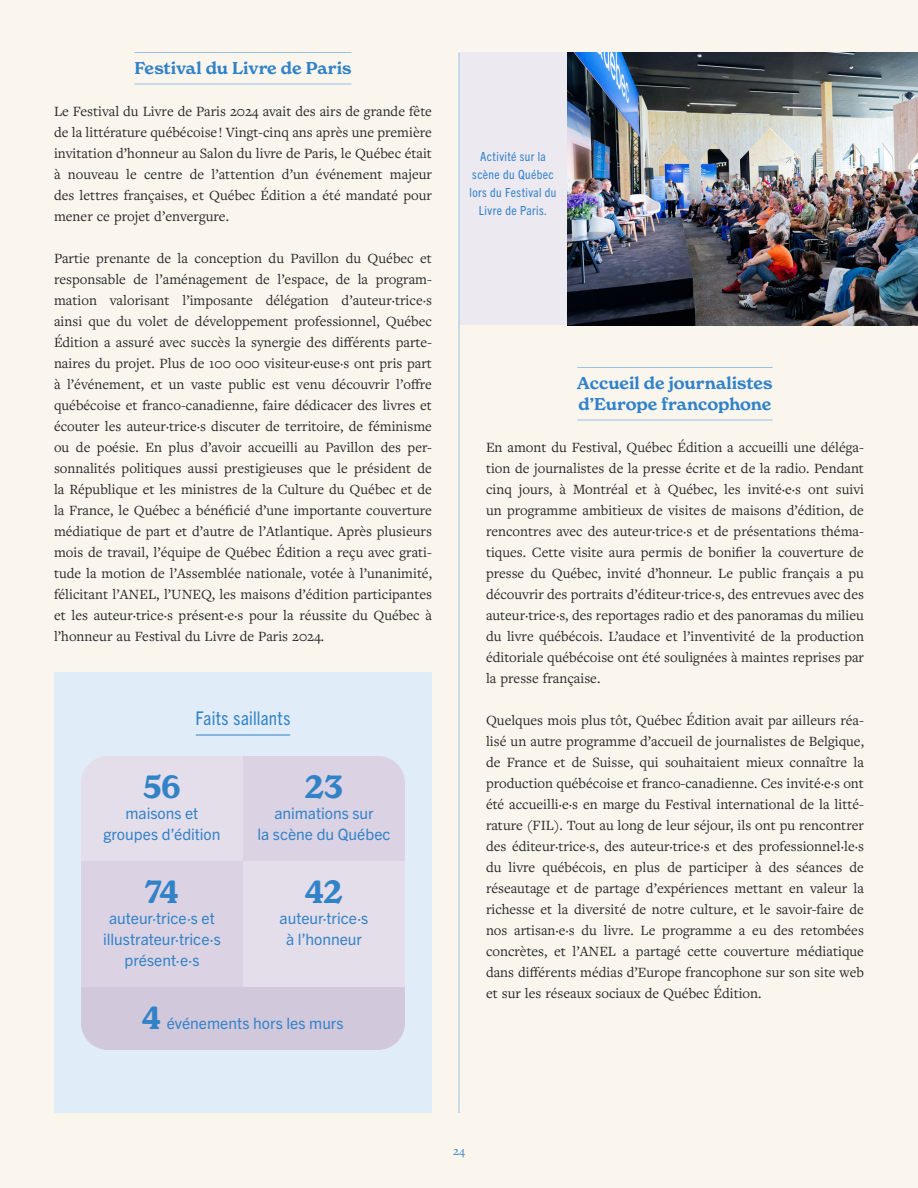
<style>
.page{position:relative;width:918px;height:1188px;background:#faf6ee}
.page>*{position:absolute;margin:0;border:0;box-sizing:border-box;transform-origin:0 0}
.t1{font:600 31.5px "New Spirit";letter-spacing:-.02em;color:#3282c8}
.t2{font:condensed 18.9px "Trade Gothic Next LT Pro";letter-spacing:.01em;color:#3282c8}
.t3{font:600 16.8px/21px "New Spirit";letter-spacing:-.005em;color:#3282c8}
.t4{font:15.75px/21px "Trade Gothic Next LT Pro";color:#3282c8;text-align:center}
.t5{font:14.7px/21px "Freight Text Pro";color:#282828;text-align:justify}
.t6{font:condensed 12.6px/18px "Trade Gothic Next LT Pro";letter-spacing:.03em;color:#3282c8;text-align:center}
.t7{font:12.6px "Freight Text Pro";color:#3282c8}
.s1{font-family:"New Spirit";font-weight:600;font-size:31.5px}
</style>
<div class="page">
<div style="left:54px;top:672px;width:378px;height:441px;background:#e0ecf7"></div>
<div style="left:459px;top:52px;width:108px;height:274px;background:#ede9f1"></div>
<hr style="left:134px;top:84px;width:218px;height:1px;background:#98c1e3">
<hr style="left:134px;top:52px;width:218px;height:1px;background:#98c1e3">
<hr style="left:577px;top:420px;width:196px;height:1px;background:#98c1e3">
<hr style="left:577px;top:367px;width:196px;height:1px;background:#98c1e3">
<img style="left:567px;top:52px;width:351px;height:274px">
<div style="left:81px;top:987px;width:324px;height:63px;background:#d2c8dc"></div>
<svg style="left:81px;top:756px;width:324px;height:105px"></svg>
<div style="left:243px;top:861px;width:162px;height:126px;background:#e4deea"></div>
<div style="left:81px;top:861px;width:162px;height:126px;background:#dbd3e3"></div>
<hr style="left:459px;top:52px;width:1px;height:1061px;background:#98c1e3">
<hr style="left:196px;top:735px;width:94px;height:1px;background:#3282c8">
<p class="t3" style="left:134px;top:57px;width:219px">Festival du Livre de Paris</p>
<p class="t5" style="left:54px;top:100px;width:380px">Le Festival du Livre de Paris 2024 avait des airs de grande fête de la littérature québécoise ! Vingt‑cinq ans après une première invitation d’honneur au Salon du livre de Paris, le Québec était à nouveau le centre de l’attention d’un événement majeur des lettres françaises, et Québec Édition a été mandaté pour mener ce projet d’envergure.</p>
<p class="t5" style="left:54px;top:247px;width:380px">Partie prenante de la conception du Pavillon du Québec et responsable de l’aménagement de l’espace, de la program‑ mation valorisant l’imposante délégation d’auteur·trice·s ainsi que du volet de développement professionnel, Québec Édition a assuré avec succès la synergie des différents parte‑ naires du projet. Plus de 100 000 visiteur·euse·s ont pris part à l’événement, et un vaste public est venu découvrir l’offre québécoise et franco‑canadienne, faire dédicacer des livres et écouter les auteur·trice·s discuter de territoire, de féminisme ou de poésie. En plus d’avoir accueilli au Pavillon des per‑ sonnalités politiques aussi prestigieuses que le président de la République et les ministres de la Culture du Québec et de la France, le Québec a bénéficié d’une importante couverture médiatique de part et d’autre de l’Atlantique. Après plusieurs mois de travail, l’équipe de Québec Édition a reçu avec grati‑ tude la motion de l’Assemblée nationale, votée à l’unanimité, félicitant l’ANEL, l’UNEQ, les maisons d’édition participantes et les auteur·trice·s présent·e·s pour la réussite du Québec à l’honneur au Festival du Livre de Paris 2024.</p>
<p class="t2" style="left:196px;top:705px;width:96px">Faits saillants</p>
<h1 class="t1" style="left:143px;top:767px;width:39px">56</h1>
<p class="t4" style="left:103px;top:802px;width:119px">maisons et groupes d’édition</p>
<h1 class="t1" style="left:145px;top:872px;width:35px">74</h1>
<p class="t4" style="left:103px;top:907px;width:119px">auteur·trice·s et illustrateur·trice·s présent·e·s</p>
<h1 class="t1" style="left:305px;top:767px;width:40px">23</h1>
<p class="t4" style="left:257px;top:802px;width:135px">animations sur<br>la scène du Québec</p>
<h1 class="t1" style="left:305px;top:872px;width:39px">42</h1>
<p class="t4" style="left:280px;top:907px;width:90px">auteur·trice·s à l’honneur</p>
<p class="t4" style="left:142px;top:1012px;width:203px"><span class="s1">4</span> événements hors les murs</p>
<p class="t6" style="left:469px;top:146px;width:89px">Activité sur la scène du Québec lors du Festival du<br>Livre de Paris.</p>
<p class="t3" style="left:577px;top:372px;width:197px">Accueil de journalistes d’Europe francophone</p>
<p class="t5" style="left:486px;top:436px;width:380px">En amont du Festival, Québec Édition a accueilli une déléga‑ tion de journalistes de la presse écrite et de la radio. Pendant cinq jours, à Montréal et à Québec, les invité·e·s ont suivi un programme ambitieux de visites de maisons d’édition, de rencontres avec des auteur·trice·s et de présentations théma‑ tiques. Cette visite aura permis de bonifier la couverture de presse du Québec, invité d’honneur. Le public français a pu découvrir des portraits d’éditeur·trice·s, des entrevues avec des auteur·trice·s, des reportages radio et des panoramas du milieu du livre québécois. L’audace et l’inventivité de la production éditoriale québécoise ont été soulignées à maintes reprises par la presse française.</p>
<p class="t5" style="left:486px;top:709px;width:380px">Quelques mois plus tôt, Québec Édition avait par ailleurs réa‑ lisé un autre programme d’accueil de journalistes de Belgique, de France et de Suisse, qui souhaitaient mieux connaître la production québécoise et franco‑canadienne. Ces invité·e·s ont été accueilli·e·s en marge du Festival international de la litté‑ rature (FIL). Tout au long de leur séjour, ils ont pu rencontrer des éditeur·trice·s, des auteur·trice·s et des professionnel·le·s du livre québécois, en plus de participer à des séances de réseautage et de partage d’expériences mettant en valeur la richesse et la diversité de notre culture, et le savoir‑faire de nos artisan·e·s du livre. Le programme a eu des retombées concrètes, et l’ANEL a partagé cette couverture médiatique dans différents médias d’Europe francophone sur son site web et sur les réseaux sociaux de Québec Édition.</p>
<p class="t7" style="left:453px;top:1143px;width:13px">24</p>
</div>
